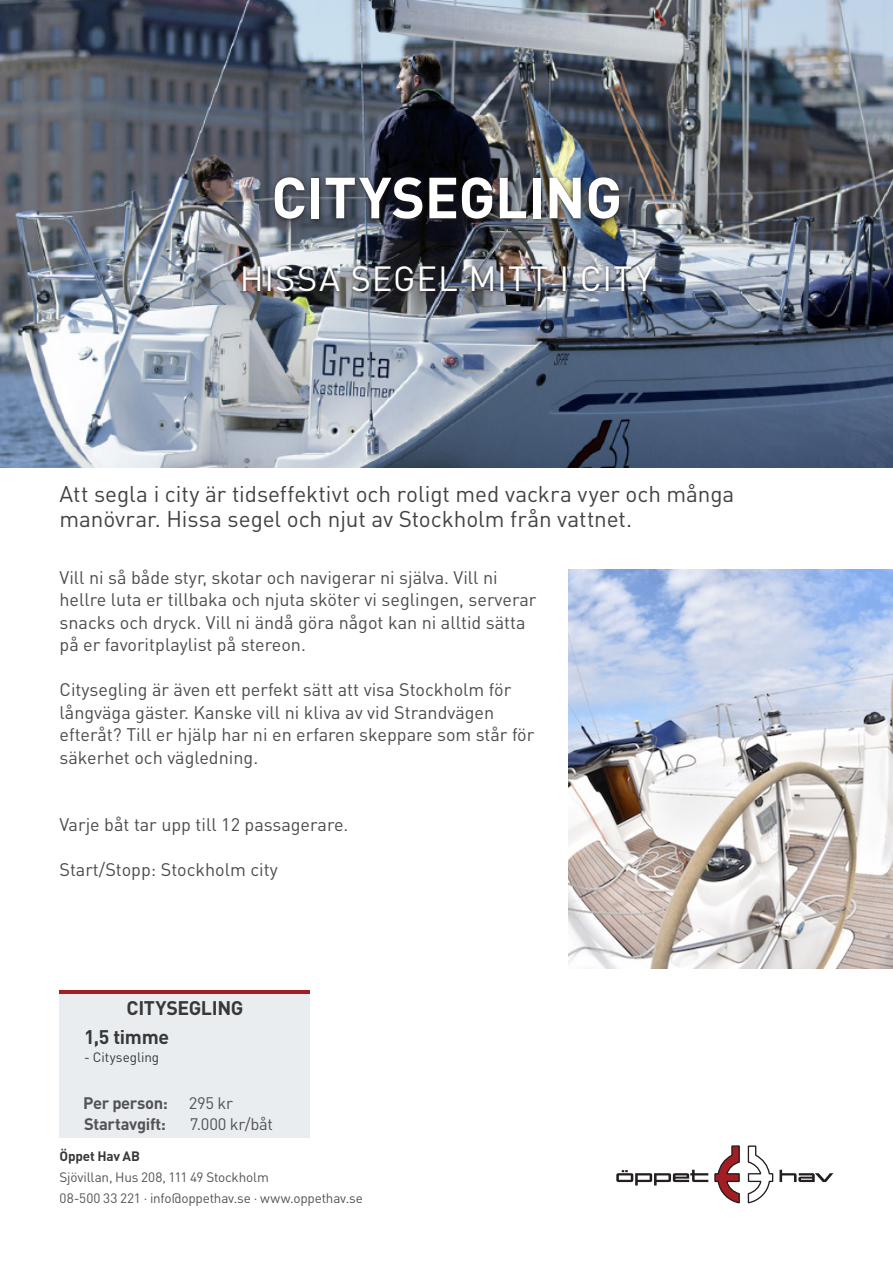
<style>
.page{position:relative;width:893px;height:1263px;background:#fff}
.page>*{position:absolute;margin:0;border:0;box-sizing:border-box;transform-origin:0 0}
.Rubrik_1_-_Vit{font:700 57px "DIN Pro";color:#fff}
.Rubrik_2_-_Vit{font:34.5px "DIN Pro";letter-spacing:.03em;color:#fff}
.h4_-_American{font:22.5px/25.5px "DIN Pro";letter-spacing:-.005em;color:#434346}
.Brödtext_-_Bold{font:700 19.5px "DIN Pro";letter-spacing:-.015em;color:#383839}
.t1{font:18px/22.5px "DIN Pro";color:#4a4c4e}
.Mindre_brödtext_-_Bo{font:700 16.5px "DIN Pro";letter-spacing:-.02em;color:#535355}
.Mindre_brödtext{font:16.5px "DIN Pro";letter-spacing:-.015em;color:#535355}
.Notis{font:13.5px "DIN Pro";letter-spacing:-.01em;color:#535355}
.Brödtext_-_Bold-2{font:13.5px "DIN Pro";color:#383839}
.Notis-2{font:700 13.5px "DIN Pro";letter-spacing:-.01em;color:#383839}
</style>
<div class="page">
<img style="left:0;top:0;width:893px;height:468px">
<svg style="left:616px;top:1170px;width:92px;height:15px"></svg>
<svg style="left:747px;top:1145px;width:86px;height:58px"></svg>
<svg style="left:714px;top:1145px;width:26px;height:58px"></svg>
<img style="left:569px;top:570px;width:324px;height:398px">
<div style="left:60px;top:993px;width:250px;height:145px;background:#e9edf0"></div>
<hr style="left:60px;top:990px;width:250px;height:4px;background:#a21e23">
<div style="left:267px;top:174px;width:364px;height:62px;background:#231f20;opacity:.4"></div>
<div style="left:272px;top:175px;width:350px;height:48px;background:#231f20;opacity:.7"></div>
<div style="left:233px;top:262px;width:429px;height:47px;background:#231f20;opacity:.35"></div>
<div style="left:240px;top:264px;width:416px;height:31px;background:#231f20;opacity:.65"></div>
<p class="Rubrik_1_-_Vit" style="left:271px;top:159px;width:352px">CITYSEGLING</p>
<p class="Rubrik_2_-_Vit" style="left:240px;top:255px;width:415px">HISSA SEGEL MITT I CITY</p>
<p class="h4_-_American" style="left:60px;top:480px;width:676px">Att segla i city är tidseffektivt och roligt med vackra vyer och många manövrar. Hissa segel och njut av Stockholm från vattnet.</p>
<p class="t1" style="left:60px;top:565px;width:478px">Vill ni så både styr, skotar och navigerar ni själva. Vill ni hellre luta er tillbaka och njuta sköter vi seglingen, serverar snacks och dryck. Vill ni ändå göra något kan ni alltid sätta på er favoritplaylist på stereon.</p>
<p class="t1" style="left:60px;top:678px;width:476px">Citysegling är även ett perfekt sätt att visa Stockholm för långväga gäster. Kanske vill ni kliva av vid Strandvägen efteråt? Till er hjälp har ni en erfaren skeppare som står för säkerhet och vägledning.</p>
<p class="t1" style="left:60px;top:813px;width:290px">Varje båt tar upp till 12 passagerare.</p>
<p class="t1" style="left:60px;top:858px;width:220px">Start/Stopp: Stockholm city</p>
<p class="Brödtext_-_Bold" style="left:127px;top:994px;width:118px">CITYSEGLING</p>
<p class="Brödtext_-_Bold-2" style="left:84px;top:1048px;width:77px">- Citysegling</p>
<p class="Brödtext_-_Bold" style="left:84px;top:1024px;width:86px">1,5 timme</p>
<p class="Mindre_brödtext_-_Bo" style="left:83px;top:1091px;width:86px">Per person:</p>
<p class="Mindre_brödtext_-_Bo" style="left:84px;top:1113px;width:83px">Startavgift:</p>
<p class="Mindre_brödtext" style="left:189px;top:1091px;width:46px">295 kr</p>
<p class="Mindre_brödtext" style="left:190px;top:1113px;width:85px">7.000 kr/båt</p>
<p class="Notis-2" style="left:60px;top:1147px;width:82px">Öppet Hav AB</p>
<p class="Notis" style="left:60px;top:1168px;width:211px">Sjövillan, Hus 208, 111 49 Stockholm</p>
<p class="Notis" style="left:60px;top:1189px;width:305px">08-500 33 221 · info@oppethav.se · www.oppethav.se</p>
</div>
